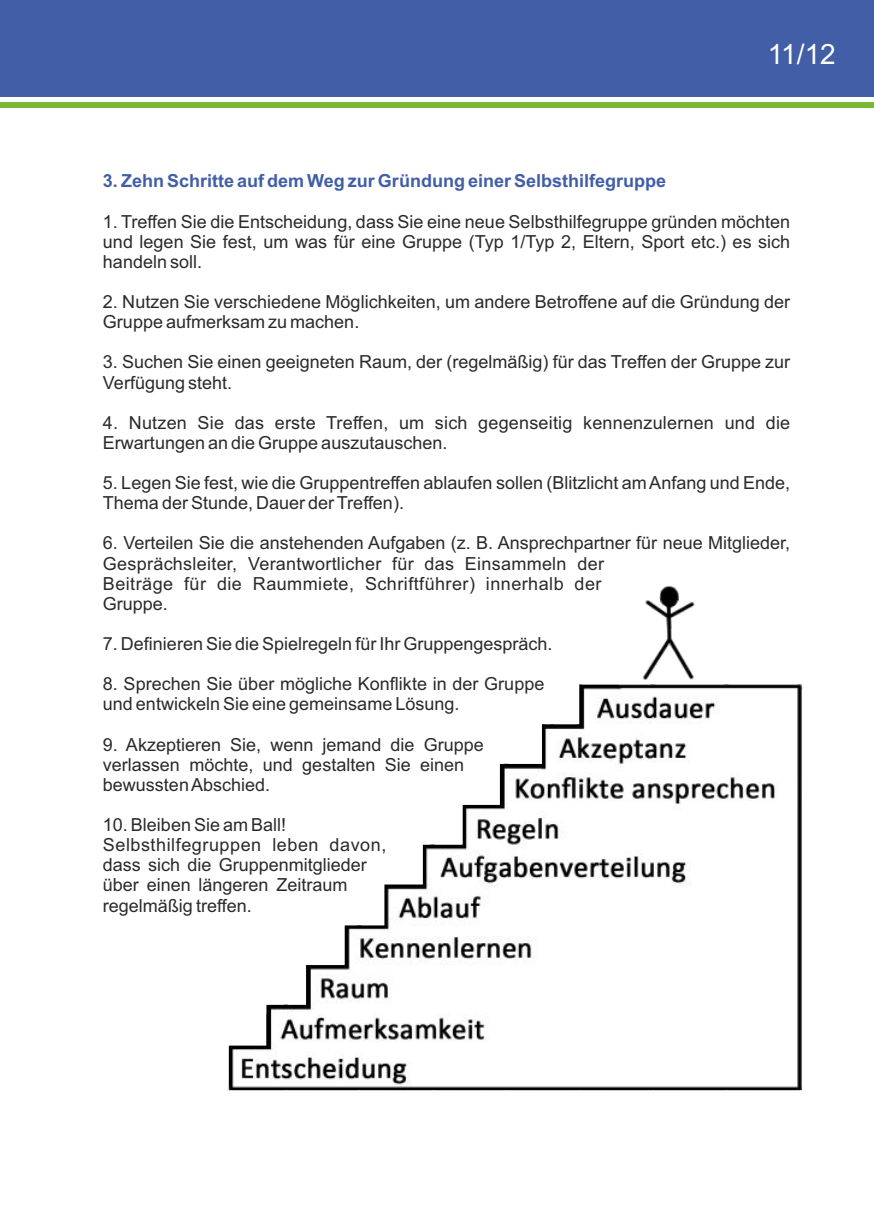
<style>
.page{position:relative;width:874px;height:1225px;background:#fff}
.page>*{position:absolute;margin:0;border:0;box-sizing:border-box;transform-origin:0 0}
.t1{font:28px "Arial";color:#fefefe}
.t2{font:18px/20.2px "Arial";color:#2b2a29}
.t3{font:700 18px "Arial";color:#415ea7}
</style>
<div class="page">
<div style="left:0;top:102px;width:873px;height:6px;background:#78b833"></div>
<div style="left:0;top:0;width:873px;height:97px;background:#415ea7"></div>
<img style="left:228px;top:585px;width:575px;height:506px">
<h1 class="t1" style="left:767px;top:44px;width:69px">11/12</h1>
<p class="t3" style="left:103px;top:174px;width:564px">3. Zehn Schritte auf dem Weg zur Gründung einer Selbsthilfegruppe</p>
<p class="t2" style="left:103px;top:213px;width:688px;text-align:justify">1. Treffen Sie die Entscheidung, dass Sie eine neue Selbsthilfegruppe gründen möchten und legen Sie fest, um was für eine Gruppe (Typ 1/Typ 2, Eltern, Sport etc.) es sich handeln soll.</p>
<p class="t2" style="left:103px;top:293px;width:688px">2. Nutzen Sie verschiedene Möglichkeiten, um andere Betroffene auf die Gründung der<br>Gruppe aufmerksam zu machen.</p>
<p class="t2" style="left:103px;top:354px;width:688px">3. Suchen Sie einen geeigneten Raum, der (regelmäßig) für das Treffen der Gruppe zur<br>Verfügung steht.</p>
<p class="t2" style="left:103px;top:414px;width:688px">4. Nutzen Sie das erste Treffen, um sich gegenseitig kennenzulernen und die<br>Erwartungen an die Gruppe auszutauschen.</p>
<p class="t2" style="left:103px;top:474px;width:688px">5. Legen Sie fest, wie die Gruppentreffen ablaufen sollen (Blitzlicht am Anfang und Ende,<br>Thema der Stunde, Dauer der Treffen).</p>
<p class="t2" style="left:103px;top:534px;width:688px">6. Verteilen Sie die anstehenden Aufgaben (z. B. Ansprechpartner für neue Mitglieder, Gesprächsleiter, Verantwortlicher für das Einsammeln der<br>Beiträge für die Raummiete, Schriftführer) innerhalb der<br>Gruppe.</p>
<p class="t2" style="left:103px;top:635px;width:451px">7. Definieren Sie die Spielregeln für Ihr Gruppengespräch.</p>
<p class="t2" style="left:103px;top:675px;width:443px">8. Sprechen Sie über mögliche Konflikte in der Gruppe und entwickeln Sie eine gemeinsame Lösung.</p>
<p class="t2" style="left:103px;top:736px;width:382px">9. Akzeptieren Sie, wenn jemand die Gruppe verlassen möchte, und gestalten Sie einen bewussten Abschied.</p>
<p class="t2" style="left:103px;top:816px;width:285px">10. Bleiben Sie am Ball!<br>Selbsthilfegruppen leben davon, dass sich die Gruppenmitglieder über einen längeren Zeitraum regelmäßig treffen.</p>
</div>
